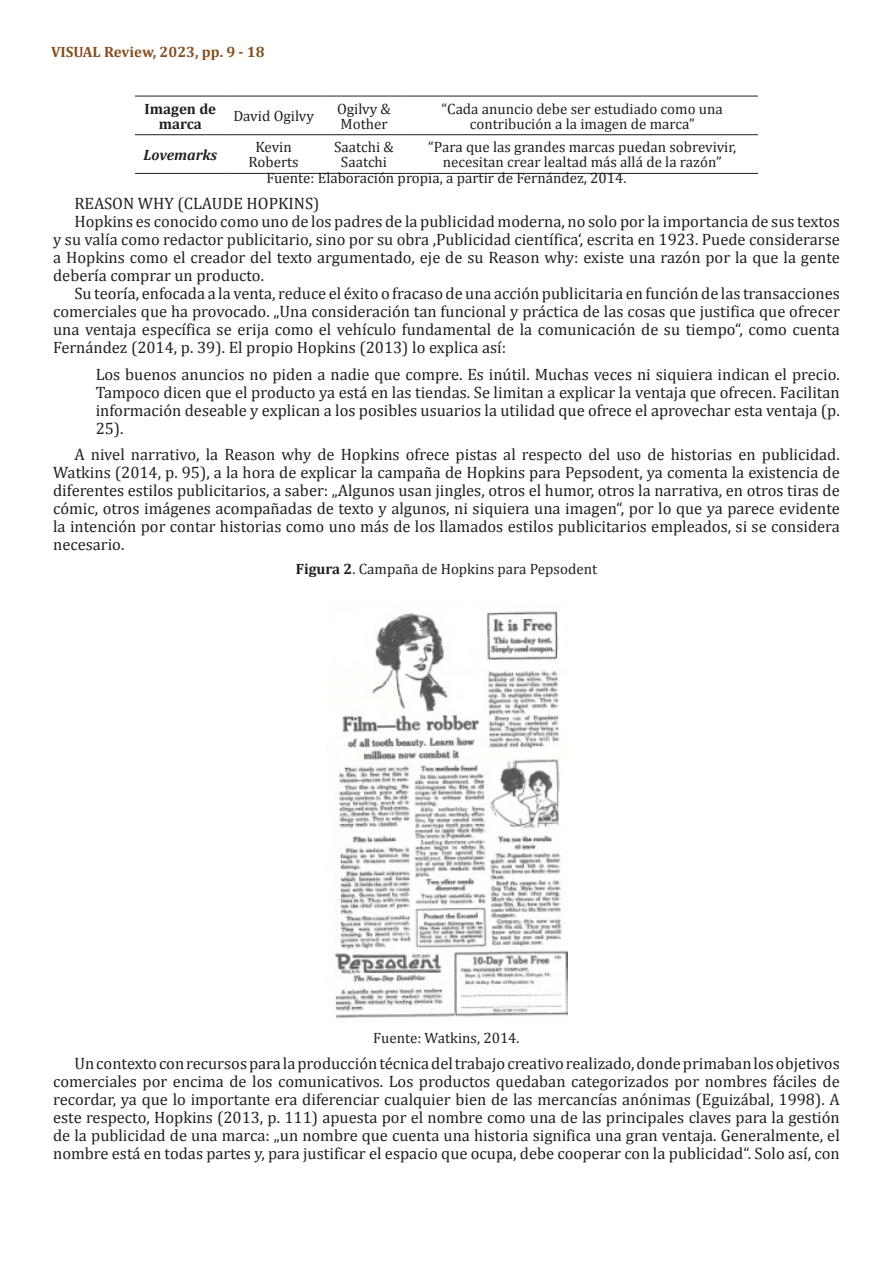
<style>
.page{position:relative;width:893px;height:1263px;background:#fff}
.page>*{position:absolute;margin:0;border:0;box-sizing:border-box;transform-origin:0 0}
.Parrafos-siguientes{font:16.5px/18px "Cambria";color:#231f20;text-align:justify}
.Citas{font:16.5px/18px "Cambria";color:#231f20;text-align:justify}
.Titulo-Tablas{font:15px/15px "Cambria";color:#231f20;text-align:center}
.Fuente-Tablas{font:15px "Cambria";color:#231f20}
.t1{font:700 15px "Cambria";color:#845022}
.Titulo-Tablas-2{font:700 15px/15px "Cambria";color:#231f20;text-align:center}
.Titulo-Tablas-3{font:italic 700 15px "Cambria";color:#231f20}
.s1{font-weight:700}
</style>
<div class="page">
<hr style="left:135px;top:96px;width:91px;height:1px;background:#231f20">
<hr style="left:226px;top:96px;width:95px;height:1px;background:#231f20">
<hr style="left:321px;top:96px;width:86px;height:1px;background:#231f20">
<hr style="left:407px;top:96px;width:351px;height:1px;background:#231f20">
<hr style="left:135px;top:134px;width:91px;height:1px;background:#231f20">
<hr style="left:226px;top:134px;width:95px;height:1px;background:#231f20">
<hr style="left:321px;top:134px;width:86px;height:1px;background:#231f20">
<hr style="left:407px;top:134px;width:351px;height:1px;background:#231f20">
<hr style="left:135px;top:173px;width:91px;height:1px;background:#231f20">
<hr style="left:226px;top:173px;width:95px;height:1px;background:#231f20">
<hr style="left:321px;top:173px;width:86px;height:1px;background:#231f20">
<hr style="left:407px;top:173px;width:351px;height:1px;background:#231f20">
<img style="left:334px;top:611px;width:233px;height:408px">
<p class="t1" style="left:51px;top:41px;width:215px">VISUAL Review, 2023, pp. 9 - 18</p>
<p class="Titulo-Tablas-2" style="left:145px;top:101px;width:73px">Imagen de marca</p>
<p class="Titulo-Tablas" style="left:233px;top:109px;width:82px">David Ogilvy</p>
<p class="Titulo-Tablas" style="left:337px;top:101px;width:55px;text-align:left">Ogilvy &amp;<br>Mother</p>
<p class="Titulo-Tablas" style="left:442px;top:101px;width:283px">“Cada anuncio debe ser estudiado como una contribución a la imagen de marca”</p>
<p class="Titulo-Tablas-3" style="left:144px;top:144px;width:75px">Lovemarks</p>
<p class="Titulo-Tablas" style="left:248px;top:140px;width:52px">Kevin<br>Roberts</p>
<p class="Titulo-Tablas" style="left:334px;top:140px;width:61px">Saatchi &amp;<br>Saatchi</p>
<p class="Titulo-Tablas" style="left:428px;top:140px;width:309px">“Para que las grandes marcas puedan sobrevivir, necesitan crear lealtad más allá de la razón”</p>
<p class="Fuente-Tablas" style="left:266px;top:169px;width:362px">Fuente: Elaboración propia, a partir de Fernández, 2014.</p>
<p class="Parrafos-siguientes" style="left:74px;top:195px;width:247px">REASON WHY (CLAUDE HOPKINS)</p>
<p class="Parrafos-siguientes" style="left:53px;top:213px;width:788px;text-indent:21px">Hopkins es conocido como uno de los padres de la publicidad moderna, no solo por la importancia de sus textos y su valía como redactor publicitario, sino por su obra ‚Publicidad científica‘, escrita en 1923. Puede considerarse a Hopkins como el creador del texto argumentado, eje de su Reason why: existe una razón por la que la gente debería comprar un producto.</p>
<p class="Parrafos-siguientes" style="left:53px;top:285px;width:788px;text-indent:21px">Su teoría, enfocada a la venta, reduce el éxito o fracaso de una acción publicitaria en función de las transacciones comerciales que ha provocado. „Una consideración tan funcional y práctica de las cosas que justifica que ofrecer una ventaja específica se erija como el vehículo fundamental de la comunicación de su tiempo“, como cuenta Fernández (2014, p. 39). El propio Hopkins (2013) lo explica así:</p>
<p class="Citas" style="left:96px;top:365px;width:746px">Los buenos anuncios no piden a nadie que compre. Es inútil. Muchas veces ni siquiera indican el precio.<br>Tampoco dicen que el producto ya está en las tiendas. Se limitan a explicar la ventaja que ofrecen. Facilitan información deseable y explican a los posibles usuarios la utilidad que ofrece el aprovechar esta ventaja (p.<br>25).</p>
<p class="Parrafos-siguientes" style="left:53px;top:446px;width:788px;text-indent:21px">A nivel narrativo, la Reason why de Hopkins ofrece pistas al respecto del uso de historias en publicidad.<br>Watkins (2014, p. 95), a la hora de explicar la campaña de Hopkins para Pepsodent, ya comenta la existencia de diferentes estilos publicitarios, a saber: „Algunos usan jingles, otros el humor, otros la narrativa, en otros tiras de cómic, otros imágenes acompañadas de texto y algunos, ni siquiera una imagen“, por lo que ya parece evidente la intención por contar historias como uno más de los llamados estilos publicitarios empleados, si se considera necesario.</p>
<p class="Fuente-Tablas" style="left:296px;top:560px;width:303px"><span class="s1">Figura 2</span>. Campaña de Hopkins para Pepsodent</p>
<p class="Fuente-Tablas" style="left:373px;top:1029px;width:148px">Fuente: Watkins, 2014.</p>
<p class="Parrafos-siguientes" style="left:53px;top:1055px;width:788px;text-indent:21px">Un contexto con recursos para la producción técnica del trabajo creativo realizado, donde primaban los objetivos comerciales por encima de los comunicativos. Los productos quedaban categorizados por nombres fáciles de recordar, ya que lo importante era diferenciar cualquier bien de las mercancías anónimas (Eguizábal, 1998). A este respecto, Hopkins (2013, p. 111) apuesta por el nombre como una de las principales claves para la gestión de la publicidad de una marca: „un nombre que cuenta una historia significa una gran ventaja. Generalmente, el nombre está en todas partes y, para justificar el espacio que ocupa, debe cooperar con la publicidad“. Solo así, con</p>
</div>
